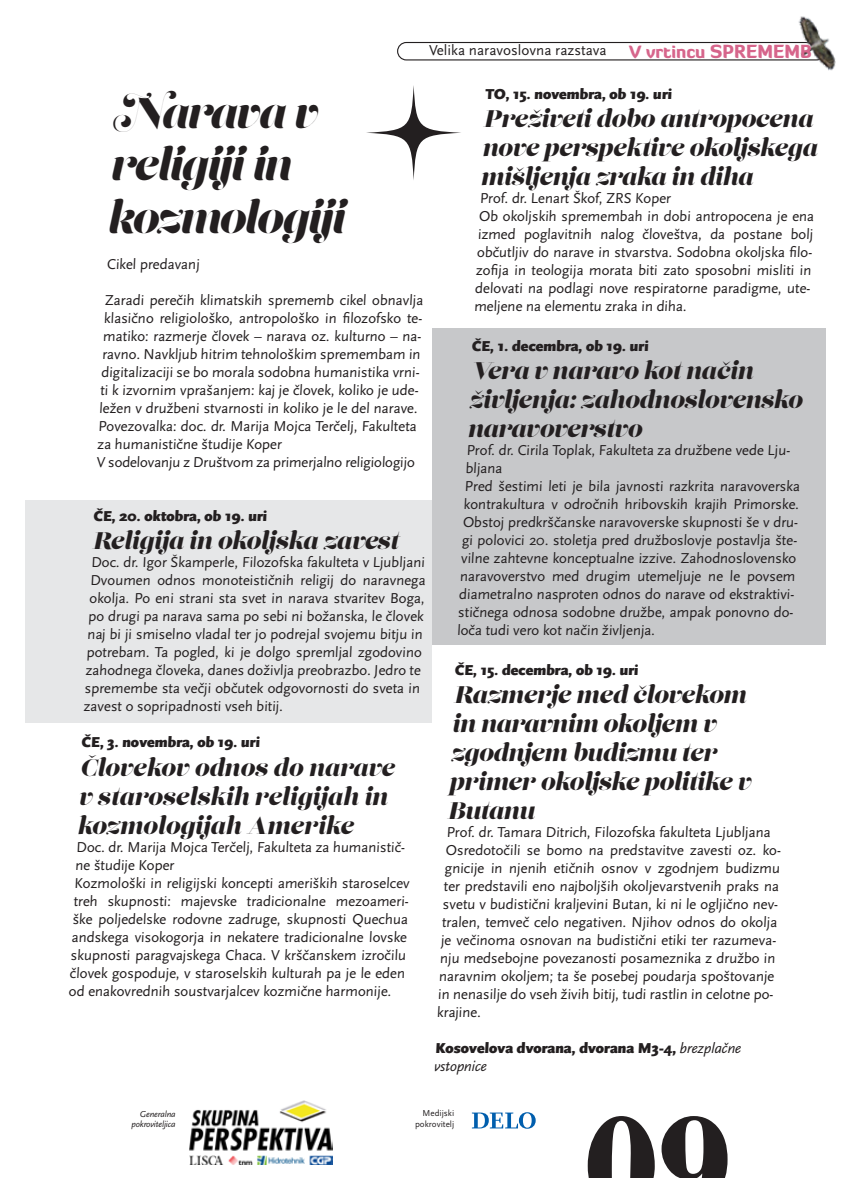
<style>
.page{position:relative;width:851px;height:1178px;background:#fff}
.page>*{position:absolute;margin:0;border:0;box-sizing:border-box;transform-origin:0 0}
.t1{font:700 150.3px "Bodoni";color:#231f20}
.t2{font:43.5px/52.2px "Lust Script Fine";letter-spacing:-.01em;color:#231f20}
.t3{font:italic 24px/28.8px "Lust";letter-spacing:-.01em;color:#231f20}
.t4{font:900 17.1px "Diavlo";color:#d6658b}
.t5{font:15px "Scala Sans Pro";letter-spacing:-.01em;color:#231f20}
.t6{font:900 15px/18px "Scala Sans Pro";letter-spacing:-.01em;color:#231f20}
.t7{font:italic 9px/10.5px "Scala Sans Pro";letter-spacing:-.02em;color:#231f20;text-align:right}
.t8{font:9px/10.8px "Scala Sans Pro";color:#231f20;text-align:right}
.s1{font-size:18.15px}
.s2{font-weight:400;font-style:italic}
</style>
<div class="page">
<div style="left:26px;top:501px;width:406px;height:222px;background:#e6e7e8"></div>
<div style="left:432px;top:328px;width:393px;height:316px;background:#c7c8ca"></div>
<svg style="left:366px;top:85px;width:95px;height:95px"></svg>
<div style="left:397px;top:42px;width:428px;height:18px;border:1px solid #231f20;border-radius:9px"></div>
<img style="left:785px;top:16px;width:51px;height:55px">
<svg style="left:472px;top:1112px;width:63px;height:17px"></svg>
<img style="left:189px;top:1100px;width:143px;height:64px">
<p class="t5" style="left:429px;top:42px;width:179px">Velika naravoslovna razstava</p>
<p class="t4" style="left:628px;top:41px;width:184px">V vrtincu <span class="s1">SPREMEMB</span></p>
<h2 class="t2" style="left:109px;top:90px;width:238px">Narava v religiji in kozmologiji</h2>
<p class="t5" style="left:107px;top:255px;width:94px">Cikel predavanj</p>
<p class="t5" style="left:105px;top:291px;width:321px">Zaradi perečih klimatskih sprememb cikel obnavlja</p>
<p class="t5" style="left:104px;top:309px;width:321px">klasično religiološko, antropološko in filozofsko te-</p>
<p class="t5" style="left:103px;top:327px;width:321px">matiko: razmerje človek – narava oz. kulturno – na-</p>
<p class="t5" style="left:102px;top:345px;width:321px">ravno. Navkljub hitrim tehnološkim spremembam in</p>
<p class="t5" style="left:101px;top:363px;width:321px">digitalizaciji se bo morala sodobna humanistika vrni-</p>
<p class="t5" style="left:100px;top:381px;width:321px">ti k izvornim vprašanjem: kaj je človek, koliko je ude-</p>
<p class="t5" style="left:99px;top:399px;width:321px">ležen v družbeni stvarnosti in koliko je le del narave.</p>
<p class="t5" style="left:98px;top:417px;width:321px">Povezovalka: doc. dr. Marija Mojca Terčelj, Fakulteta</p>
<p class="t5" style="left:97px;top:435px;width:187px">za humanistične študije Koper</p>
<p class="t5" style="left:96px;top:453px;width:321px">V sodelovanju z Društvom za primerjalno religiologijo</p>
<p class="t6" style="left:93px;top:507px;width:176px">ČE, 20. oktobra, ob 19. uri</p>
<h3 class="t3" style="left:92px;top:528px;width:307px">Religija in okoljska zavest</h3>
<p class="t5" style="left:91px;top:554px;width:336px">Doc. dr. Igor Škamperle, Filozofska fakulteta v Ljubljani</p>
<p class="t5" style="left:90px;top:572px;width:338px">Dvoumen odnos monoteističnih religij do naravnega</p>
<p class="t5" style="left:89px;top:590px;width:338px">okolja. Po eni strani sta svet in narava stvaritev Boga,</p>
<p class="t5" style="left:88px;top:608px;width:338px">po drugi pa narava sama po sebi ni božanska, le človek</p>
<p class="t5" style="left:87px;top:626px;width:338px">naj bi ji smiselno vladal ter jo podrejal svojemu bitju in</p>
<p class="t5" style="left:86px;top:644px;width:338px">potrebam. Ta pogled, ki je dolgo spremljal zgodovino</p>
<p class="t5" style="left:85px;top:662px;width:338px">zahodnega človeka, danes doživlja preobrazbo. Jedro te</p>
<p class="t5" style="left:84px;top:680px;width:338px">spremembe sta večji občutek odgovornosti do sveta in</p>
<p class="t5" style="left:83px;top:698px;width:202px">zavest o sopripadnosti vseh bitij.</p>
<p class="t6" style="left:82px;top:734px;width:180px">ČE, 3. novembra, ob 19. uri</p>
<h3 class="t3" style="left:77px;top:755px;width:319px">Človekov odnos do narave v staroselskih religijah in kozmologijah Amerike</h3>
<p class="t5" style="left:76px;top:838px;width:331px">Doc. dr. Marija Mojca Terčelj, Fakulteta za humanistič-</p>
<p class="t5" style="left:75px;top:856px;width:101px">ne študije Koper</p>
<p class="t5" style="left:74px;top:874px;width:338px">Kozmološki in religijski koncepti ameriških staroselcev</p>
<p class="t5" style="left:73px;top:892px;width:338px">treh skupnosti: majevske tradicionalne mezoameri-</p>
<p class="t5" style="left:72px;top:910px;width:338px">ške poljedelske rodovne zadruge, skupnosti Quechua</p>
<p class="t5" style="left:71px;top:928px;width:338px">andskega visokogorja in nekatere tradicionalne lovske</p>
<p class="t5" style="left:70px;top:946px;width:338px">skupnosti paragvajskega Chaca. V krščanskem izročilu</p>
<p class="t5" style="left:70px;top:964px;width:338px">človek gospoduje, v staroselskih kulturah pa je le eden</p>
<p class="t5" style="left:69px;top:982px;width:325px">od enakovrednih soustvarjalcev kozmične harmonije.</p>
<p class="t6" style="left:485px;top:85px;width:189px">TO, 15. novembra, ob 19. uri</p>
<h3 class="t3" style="left:480px;top:106px;width:338px">Preživeti dobo antropocena nove perspektive okoljskega mišljenja zraka in diha</h3>
<p class="t5" style="left:479px;top:189px;width:194px">Prof. dr. Lenart Škof, ZRS Koper</p>
<p class="t5" style="left:478px;top:207px;width:338px">Ob okoljskih spremembah in dobi antropocena je ena</p>
<p class="t5" style="left:477px;top:225px;width:337px">izmed poglavitnih nalog človeštva, da postane bolj</p>
<p class="t5" style="left:476px;top:243px;width:338px">občutljiv do narave in stvarstva. Sodobna okoljska filo-</p>
<p class="t5" style="left:476px;top:261px;width:338px">zofija in teologija morata biti zato sposobni misliti in</p>
<p class="t5" style="left:475px;top:279px;width:338px">delovati na podlagi nove respiratorne paradigme, ute-</p>
<p class="t5" style="left:474px;top:297px;width:215px">meljene na elementu zraka in diha.</p>
<p class="t6" style="left:472px;top:337px;width:179px">ČE, 1. decembra, ob 19. uri</p>
<h3 class="t3" style="left:467px;top:358px;width:338px">Vera v naravo kot način življenja: zahodnoslovensko naravoverstvo</h3>
<p class="t5" style="left:466px;top:441px;width:326px">Prof. dr. Cirila Toplak, Fakulteta za družbene vede Lju-</p>
<p class="t5" style="left:465px;top:459px;width:39px">bljana</p>
<p class="t5" style="left:464px;top:477px;width:338px">Pred šestimi leti je bila javnosti razkrita naravoverska</p>
<p class="t5" style="left:463px;top:495px;width:338px">kontrakultura v odročnih hribovskih krajih Primorske.</p>
<p class="t5" style="left:462px;top:513px;width:338px">Obstoj predkrščanske naravoverske skupnosti še v dru-</p>
<p class="t5" style="left:461px;top:531px;width:338px">gi polovici 20. stoletja pred družboslovje postavlja šte-</p>
<p class="t5" style="left:460px;top:549px;width:338px">vilne zahtevne konceptualne izzive. Zahodnoslovensko</p>
<p class="t5" style="left:460px;top:567px;width:338px">naravoverstvo med drugim utemeljuje ne le povsem</p>
<p class="t5" style="left:459px;top:585px;width:338px">diametralno nasproten odnos do narave od ekstraktivi-</p>
<p class="t5" style="left:458px;top:603px;width:338px">stičnega odnosa sodobne družbe, ampak ponovno do-</p>
<p class="t5" style="left:457px;top:621px;width:200px">loča tudi vero kot način življenja.</p>
<p class="t6" style="left:455px;top:661px;width:186px">ČE, 15. decembra, ob 19. uri</p>
<h3 class="t3" style="left:447px;top:682px;width:304px">Razmerje med človekom in naravnim okoljem v zgodnjem budizmu ter primer okoljske politike v<br>Butanu</h3>
<p class="t5" style="left:446px;top:823px;width:326px">Prof. dr. Tamara Ditrich, Filozofska fakulteta Ljubljana</p>
<p class="t5" style="left:445px;top:841px;width:338px">Osredotočili se bomo na predstavitve zavesti oz. ko-</p>
<p class="t5" style="left:444px;top:859px;width:338px">gnicije in njenih etičnih osnov v zgodnjem budizmu</p>
<p class="t5" style="left:443px;top:877px;width:338px">ter predstavili eno najboljših okoljevarstvenih praks na</p>
<p class="t5" style="left:442px;top:895px;width:338px">svetu v budistični kraljevini Butan, ki ni le ogljično nev-</p>
<p class="t5" style="left:441px;top:913px;width:338px">tralen, temveč celo negativen. Njihov odnos do okolja</p>
<p class="t5" style="left:440px;top:931px;width:338px">je večinoma osnovan na budistični etiki ter razumeva-</p>
<p class="t5" style="left:440px;top:949px;width:338px">nju medsebojne povezanosti posameznika z družbo in</p>
<p class="t5" style="left:439px;top:967px;width:338px">naravnim okoljem; ta še posebej poudarja spoštovanje</p>
<p class="t5" style="left:438px;top:985px;width:338px">in nenasilje do vseh živih bitij, tudi rastlin in celotne po-</p>
<p class="t5" style="left:437px;top:1003px;width:46px">krajine.</p>
<p class="t6" style="left:434px;top:1039px;width:309px">Kosovelova dvorana, dvorana M3-4, <span class="s2">brezplačne vstopnice</span></p>
<p class="t8" style="left:415px;top:1107px;width:41px">Medijski pokrovitelj</p>
<p class="t7" style="left:131px;top:1108px;width:46px">Generalna pokroviteljica</p>
<h1 class="t1" style="left:584px;top:1076px;width:149px">09</h1>
</div>
